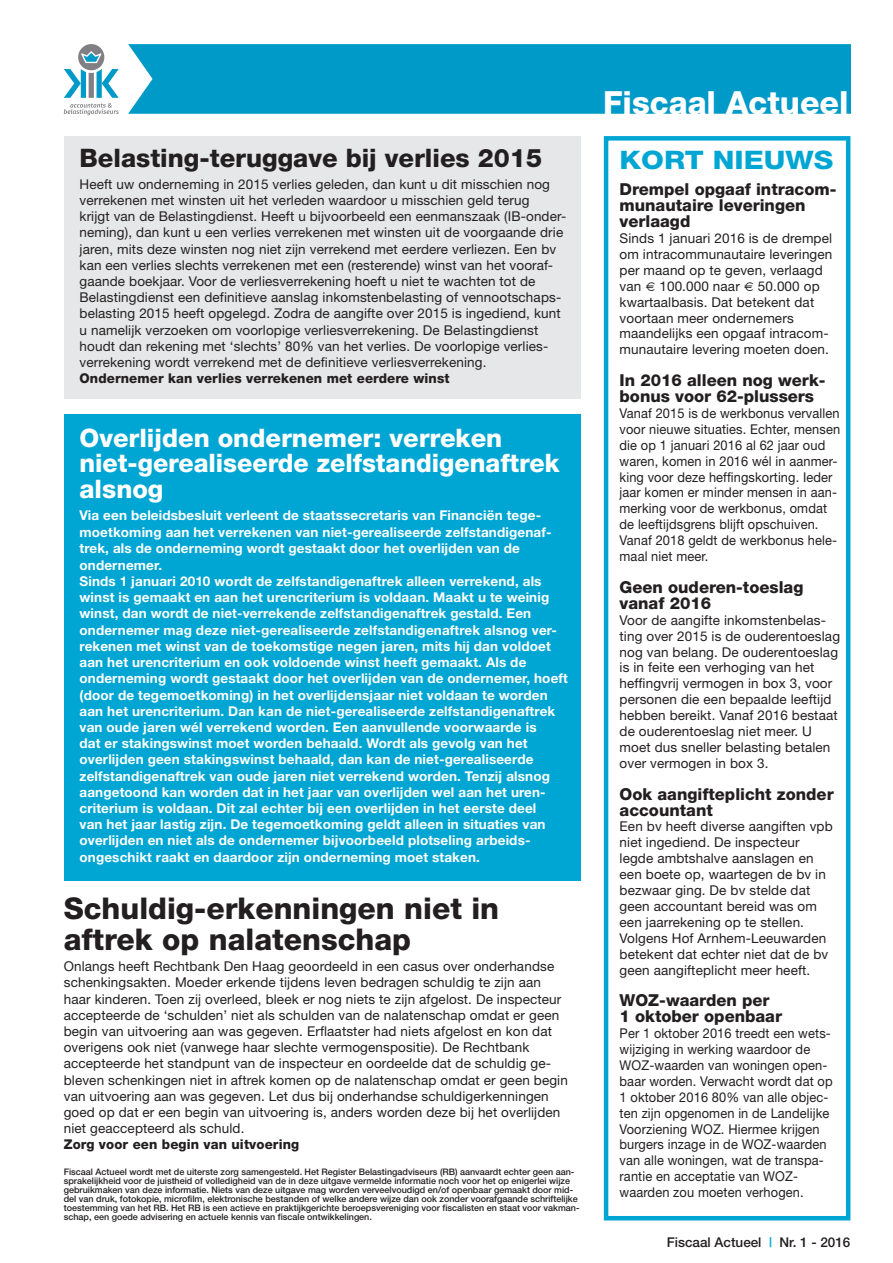
<style>
.page{position:relative;width:893px;height:1263px;background:#fff}
.page>*{position:absolute;margin:0;border:0;box-sizing:border-box;transform-origin:0 0}
.t1{font:800 31.95px "Helvetica Neue";color:#fff}
.t2{font:800 30px/31.5px "Helvetica Neue";color:#231f20}
.t3{font:800 25.5px/25.5px "Helvetica Neue";color:#fff}
.t4{font:800 25.5px "Helvetica Neue";color:#231f20}
.t5{font:800 25.5px "Helvetica Neue";color:#00a6d3;scale:1.15 1}
.t6{font:800 16.5px/15.9px "Helvetica Neue";color:#231f20}
.t7{font:13.5px/15.9px "Helvetica Neue";letter-spacing:.01em;color:#231f20}
.t8{font:700 13.5px/16.2px "Helvetica Neue";letter-spacing:.01em;color:#fff}
.t9{font:13.5px/15.9px "Helvetica Neue";letter-spacing:.01em;color:#231f20;scale:.95 1}
.t10{font:800 13.5px "Helvetica Neue";letter-spacing:.01em;color:#231f20}
.t11{font:500 13.5px "Helvetica Neue";color:#231f20}
.t12{font:500 9px/9px "Helvetica Neue";color:#231f20}
.s1{color:#00a6d3}
</style>
<div class="page">
<div style="left:64px;top:414px;width:516px;height:466px;background:#00a6d3"></div>
<div style="left:64px;top:136px;width:516px;height:262px;background:#e6e7e8"></div>
<svg style="left:64px;top:44px;width:55px;height:71px"></svg>
<div style="left:128px;top:44px;width:722px;height:70px;background:#009ac8"></div>
<div style="left:604px;top:136px;width:246px;height:1084px;border:4px solid #00a6d3"></div>
<h3 class="t4" style="left:80px;top:149px;width:464px">Belasting-teruggave bij verlies 2015</h3>
<p class="t7" style="left:80px;top:177px;width:488px">Heeft uw onderneming in 2015 verlies geleden, dan kunt u dit misschien nog verrekenen met winsten uit het verleden waardoor u misschien geld terug<br>krijgt van de Belastingdienst. Heeft u bijvoorbeeld een eenmanszaak (IB-onder&shy;neming), dan kunt u een verlies verrekenen met winsten uit de voorgaande drie jaren, mits deze winsten nog niet zijn verrekend met eerdere verliezen. Een bv kan een verlies slechts verrekenen met een (resterende) winst van het vooraf&shy;gaande boekjaar. Voor de verliesverrekening hoeft u niet te wachten tot de Belastingdienst een definitieve aanslag inkomstenbelasting of vennootschaps&shy;belasting 2015 heeft opgelegd. Zodra de aangifte over 2015 is ingediend, kunt u namelijk verzoeken om voorlopige verliesverrekening. De Belastingdienst houdt dan rekening met ‘slechts’ 80% van het verlies. De voorlopige verlies&shy;verrekening wordt verrekend met de definitieve verliesverrekening.</p>
<p class="t10" style="left:80px;top:374px;width:372px">Ondernemer kan verlies verrekenen met eerdere winst</p>
<h3 class="t3" style="left:80px;top:427px;width:481px">Overlijden ondernemer: verreken niet-gerealiseerde zelfstandigenaftrek alsnog</h3>
<p class="t8" style="left:80px;top:509px;width:490px">Via een beleidsbesluit verleent de staatssecretaris van Financiën tege&shy;moetkoming aan het verrekenen van niet-gerealiseerde zelfstandigenaf&shy;trek, als de onderneming wordt gestaakt door het overlijden van de ondernemer.<br>Sinds 1 januari 2010 wordt de zelfstandigenaftrek alleen verrekend, als winst is gemaakt en aan het urencriterium is voldaan. Maakt u te weinig winst, dan wordt de niet-verrekende zelfstandigenaftrek gestald. Een ondernemer mag deze niet-gerealiseerde zelfstandigenaftrek alsnog ver&shy;rekenen met winst van de toekomstige negen jaren, mits hij dan voldoet aan het urencriterium en ook voldoende winst heeft gemaakt. Als de onderneming wordt gestaakt door het overlijden van de ondernemer, hoeft (door de tegemoetkoming) in het overlijdensjaar niet voldaan te worden aan het urencriterium. Dan kan de niet-gerealiseerde zelfstandigenaftrek van oude jaren wél verrekend worden. Een aanvullende voorwaarde is<br>dat er stakingswinst moet worden behaald. Wordt als gevolg van het overlijden geen stakingswinst behaald, dan kan de niet-gerealiseerde zelfstandigenaftrek van oude jaren niet verrekend worden. Tenzij alsnog aangetoond kan worden dat in het jaar van overlijden wel aan het uren&shy;criterium is voldaan. Dit zal echter bij een overlijden in het eerste deel<br>van het jaar lastig zijn. De tegemoetkoming geldt alleen in situaties van overlijden en niet als de ondernemer bijvoorbeeld plotseling arbeids&shy;ongeschikt raakt en daardoor zijn onderneming moet staken.</p>
<h2 class="t2" style="left:64px;top:895px;width:437px">Schuldig-erkenningen niet in aftrek op nalatenschap</h2>
<p class="t7" style="left:64px;top:959px;width:506px">Onlangs heeft Rechtbank Den Haag geoordeeld in een casus over onderhandse schenkingsakten. Moeder erkende tijdens leven bedragen schuldig te zijn aan haar kinderen. Toen zij overleed, bleek er nog niets te zijn afgelost. De inspecteur accepteerde de ‘schulden’ niet als schulden van de nalatenschap omdat er geen begin van uitvoering aan was gegeven. Erflaatster had niets afgelost en kon dat overigens ook niet (vanwege haar slechte vermogenspositie). De Rechtbank accepteerde het standpunt van de inspecteur en oordeelde dat de schuldig ge&shy;bleven schenkingen niet in aftrek komen op de nalatenschap omdat er geen begin van uitvoering aan was gegeven. Let dus bij onderhandse schuldigerkenningen goed op dat er een begin van uitvoering is, anders worden deze bij het overlijden niet geaccepteerd als schuld.</p>
<p class="t10" style="left:64px;top:1140px;width:237px">Zorg voor een begin van uitvoering</p>
<p class="t12" style="left:64px;top:1168px;width:517px">Fiscaal Actueel wordt met de uiterste zorg samengesteld. Het Register Belastingadviseurs (RB) aanvaardt echter geen aan&shy;sprakelijkheid voor de juistheid of volledigheid van de in deze uitgave vermelde informatie noch voor het op enigerlei wijze gebruikmaken van deze informatie. Niets van deze uitgave mag worden verveelvoudigd en/of openbaar gemaakt door mid&shy;del van druk, fotokopie, microfilm, elektronische bestanden of welke andere wijze dan ook zonder voorafgaande schriftelijke toestemming van het RB. Het RB is een actieve en praktijkgerichte beroepsvereniging voor fiscalisten en staat voor vakman&shy;schap, een goede advisering en actuele kennis van fiscale ontwikkelingen.</p>
<h1 class="t1" style="left:603px;top:91px;width:247px">Fiscaal Actueel</h1>
<h3 class="t5" style="left:620px;top:151px;width:187px">KORT NIEUWS</h3>
<p class="t6" style="left:620px;top:183px;width:218px">Drempel opgaaf intracom&shy;munautaire leveringen verlaagd</p>
<p class="t7" style="left:620px;top:232px;width:214px">Sinds 1 januari 2016 is de drempel om intracommunautaire leveringen per maand op te geven, verlaagd van</p>
<p class="t7" style="left:620px;top:279px;width:211px;text-indent:138px">50.000 op kwartaalbasis. Dat betekent dat voortaan meer ondernemers maandelijks een opgaaf intracom&shy;munautaire levering moeten doen.</p>
<p class="t6" style="left:620px;top:374px;width:207px">In 2016 alleen nog werk&shy;bonus voor 62-plussers</p>
<p class="t9" style="left:620px;top:406px;width:234px">Vanaf 2015 is de werkbonus vervallen voor nieuwe situaties. Echter, mensen die op 1 januari 2016 al 62 jaar oud waren, komen in 2016 wél in aanmer&shy;king voor deze heffingskorting. Ieder jaar komen er minder mensen in aan&shy;merking voor de werkbonus, omdat de leeftijdsgrens blijft opschuiven.<br>Vanaf 2018 geldt de werkbonus hele&shy;maal niet meer.</p>
<p class="t6" style="left:620px;top:580px;width:185px">Geen ouderen-toeslag vanaf 2016</p>
<p class="t7" style="left:620px;top:613px;width:222px">Voor de aangifte inkomstenbelas&shy;ting over 2015 is de ouderentoeslag nog van belang. De ouderentoeslag is in feite een verhoging van het heffingvrij vermogen in box 3, voor personen die een bepaalde leeftijd hebben bereikt. Vanaf 2016 bestaat de ouderentoeslag niet meer. U moet dus sneller belasting betalen over vermogen in box 3.</p>
<p class="t6" style="left:620px;top:787px;width:216px">Ook aangifteplicht zonder accountant</p>
<p class="t7" style="left:620px;top:820px;width:215px">Een bv heeft diverse aangiften vpb niet ingediend. De inspecteur legde ambtshalve aanslagen en een boete op, waartegen de bv in bezwaar ging. De bv stelde dat geen accountant bereid was om een jaarrekening op te stellen.<br>Volgens Hof Arnhem-Leeuwarden betekent dat echter niet dat de bv geen aangifteplicht meer heeft.</p>
<p class="t6" style="left:620px;top:994px;width:164px">WOZ-waarden per<br>1 oktober openbaar</p>
<p class="t9" style="left:620px;top:1027px;width:226px">Per 1 oktober 2016 treedt een wets&shy;wijziging in werking waardoor de<br>WOZ-waarden van woningen open&shy;baar worden. Verwacht wordt dat op<br>1 oktober 2016 80% van alle objec&shy;ten zijn opgenomen in de Landelijke<br>Voorziening WOZ. Hiermee krijgen burgers inzage in de WOZ-waarden van alle woningen, wat de transpa&shy;rantie en acceptatie van WOZ&shy;waarden zou moeten verhogen.</p>
<p class="t7" style="left:659px;top:279px;width:82px">100.000 naar</p>
<p class="t11" style="left:667px;top:1238px;width:185px">Fiscaal Actueel <span class="s1">|</span> Nr. 1 - 2016</p>
</div>
